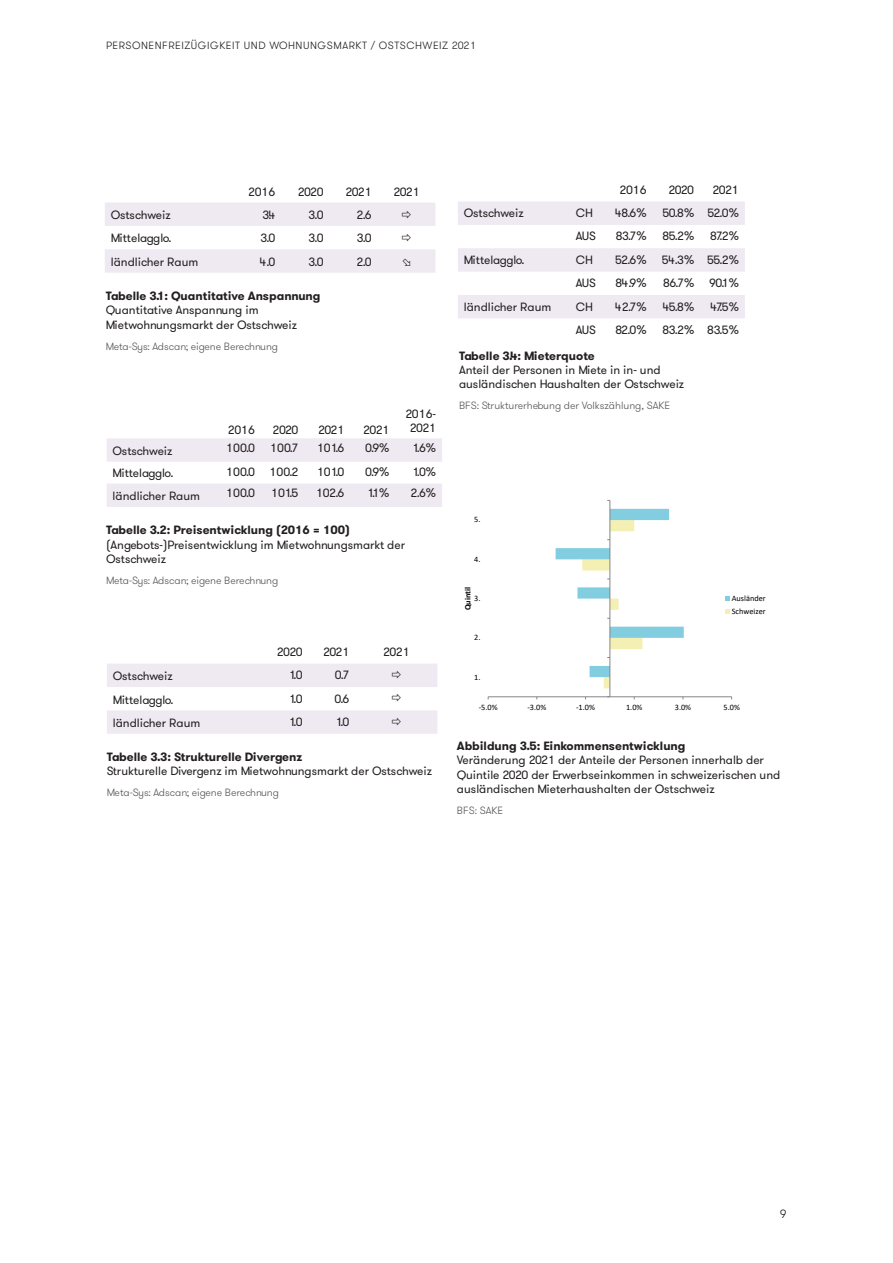
<style>
.page{position:relative;width:893px;height:1263px;background:#fff}
.page>*{position:absolute;margin:0;border:0;box-sizing:border-box;transform-origin:0 0}
.Bildlegende{font:12px/14.4px "GT Walsheim";color:#231f20}
.Bildlegende-2{font:700 12px "GT Walsheim";color:#231f20}
.Bildlegende-3{font:12px/14.4px "GT Walsheim";letter-spacing:-.02em;color:#231f20;text-align:center}
.t1{font:300 12px "GT Walsheim";color:#231f20}
.Bildquelle{font:300 10.5px "GT Walsheim";color:#57585a}
.t2{font:300 10.5px "GT Walsheim";letter-spacing:.05em;color:#231f20}
.t3{font:8.25px/12.8px "Calibri";color:#000}
.t4{font:700 8.25px "Calibri";color:#000}
</style>
<div class="page">
<svg style="left:107px;top:438px;width:335px;height:69px"></svg>
<svg style="left:458px;top:201px;width:287px;height:117px"></svg>
<hr style="left:488px;top:696px;width:244px;height:1px;background:#868686">
<hr style="left:610px;top:500px;width:1px;height:197px;background:#868686">
<svg style="left:556px;top:509px;width:128px;height:179px"></svg>
<svg style="left:725px;top:597px;width:5px;height:4px"></svg>
<svg style="left:725px;top:609px;width:5px;height:5px"></svg>
<svg style="left:107px;top:664px;width:330px;height:70px"></svg>
<svg style="left:105px;top:203px;width:330px;height:70px"></svg>
<p class="t2" style="left:106px;top:39px;width:371px">PERSONENFREIZÜGIGKEIT UND WOHNUNGSMARKT / OSTSCHWEIZ 2021</p>
<p class="Bildlegende" style="left:248px;top:184px;width:29px">2016</p>
<p class="Bildlegende" style="left:298px;top:184px;width:27px">2020</p>
<p class="Bildlegende" style="left:345px;top:184px;width:28px">2021</p>
<p class="Bildlegende" style="left:393px;top:184px;width:28px">2021</p>
<p class="Bildlegende" style="left:620px;top:182px;width:29px">2016</p>
<p class="Bildlegende" style="left:668px;top:182px;width:27px">2020</p>
<p class="Bildlegende" style="left:712px;top:182px;width:28px">2021</p>
<p class="Bildlegende" style="left:111px;top:207px;width:61px">Ostschweiz</p>
<p class="Bildlegende" style="left:262px;top:207px;width:14px">3.4</p>
<p class="Bildlegende" style="left:309px;top:207px;width:16px">3.0</p>
<p class="Bildlegende" style="left:356px;top:207px;width:17px">2.6</p>
<p class="Bildlegende" style="left:111px;top:231px;width:62px">Mittelagglo.</p>
<p class="Bildlegende" style="left:260px;top:231px;width:16px">3.0</p>
<p class="Bildlegende" style="left:309px;top:231px;width:16px">3.0</p>
<p class="Bildlegende" style="left:357px;top:231px;width:16px">3.0</p>
<p class="Bildlegende" style="left:111px;top:254px;width:89px">ländlicher Raum</p>
<p class="Bildlegende" style="left:259px;top:254px;width:17px">4.0</p>
<p class="Bildlegende" style="left:309px;top:254px;width:16px">3.0</p>
<p class="Bildlegende" style="left:356px;top:254px;width:17px">2.0</p>
<p class="Bildlegende-2" style="left:106px;top:288px;width:216px">Tabelle 3.1: Quantitative Anspannung</p>
<p class="Bildlegende" style="left:106px;top:303px;width:193px">Quantitative Anspannung im<br>Mietwohnungsmarkt der Ostschweiz</p>
<p class="Bildquelle" style="left:106px;top:339px;width:174px">Meta-Sys: Adscan; eigene Berechnung</p>
<p class="Bildlegende" style="left:228px;top:423px;width:29px">2016</p>
<p class="Bildlegende" style="left:273px;top:423px;width:27px">2020</p>
<p class="Bildlegende" style="left:318px;top:423px;width:28px">2021</p>
<p class="Bildlegende" style="left:363px;top:423px;width:28px">2021</p>
<p class="Bildlegende-3" style="left:405px;top:406px;width:32px">2016-<br>2021</p>
<p class="Bildlegende" style="left:113px;top:443px;width:61px">Ostschweiz</p>
<p class="Bildlegende" style="left:226px;top:441px;width:30px">100.0</p>
<p class="Bildlegende" style="left:270px;top:441px;width:30px">100.7</p>
<p class="Bildlegende" style="left:317px;top:441px;width:29px">101.6</p>
<p class="Bildlegende" style="left:365px;top:441px;width:26px">0.9%</p>
<p class="Bildlegende" style="left:412px;top:441px;width:25px">1.6%</p>
<p class="Bildlegende" style="left:113px;top:466px;width:62px">Mittelagglo.</p>
<p class="Bildlegende" style="left:226px;top:464px;width:30px">100.0</p>
<p class="Bildlegende" style="left:270px;top:464px;width:30px">100.2</p>
<p class="Bildlegende" style="left:317px;top:464px;width:29px">101.0</p>
<p class="Bildlegende" style="left:365px;top:464px;width:26px">0.9%</p>
<p class="Bildlegende" style="left:412px;top:464px;width:25px">1.0%</p>
<p class="Bildlegende" style="left:113px;top:488px;width:89px">ländlicher Raum</p>
<p class="Bildlegende" style="left:226px;top:486px;width:30px">100.0</p>
<p class="Bildlegende" style="left:271px;top:486px;width:29px">101.5</p>
<p class="Bildlegende" style="left:316px;top:486px;width:30px">102.6</p>
<p class="Bildlegende" style="left:368px;top:486px;width:23px">1.1 %</p>
<p class="Bildlegende" style="left:411px;top:486px;width:27px">2.6%</p>
<p class="Bildlegende-2" style="left:106px;top:522px;width:245px">Tabelle 3.2: Preisentwicklung (2016 = 100)</p>
<p class="Bildlegende" style="left:106px;top:537px;width:300px">(Angebots-)Preisentwicklung im Mietwohnungsmarkt der<br>Ostschweiz</p>
<p class="Bildquelle" style="left:106px;top:574px;width:174px">Meta-Sys: Adscan; eigene Berechnung</p>
<p class="Bildlegende" style="left:277px;top:644px;width:27px">2020</p>
<p class="Bildlegende" style="left:323px;top:644px;width:28px">2021</p>
<p class="Bildlegende" style="left:383px;top:644px;width:28px">2021</p>
<p class="Bildlegende" style="left:113px;top:669px;width:61px">Ostschweiz</p>
<p class="Bildlegende" style="left:289px;top:668px;width:15px">1.0</p>
<p class="Bildlegende" style="left:335px;top:668px;width:16px">0.7</p>
<p class="Bildlegende" style="left:113px;top:692px;width:62px">Mittelagglo.</p>
<p class="Bildlegende" style="left:289px;top:691px;width:15px">1.0</p>
<p class="Bildlegende" style="left:334px;top:691px;width:16px">0.6</p>
<p class="Bildlegende" style="left:113px;top:715px;width:89px">ländlicher Raum</p>
<p class="Bildlegende" style="left:289px;top:714px;width:15px">1.0</p>
<p class="Bildlegende" style="left:336px;top:714px;width:15px">1.0</p>
<p class="Bildlegende-2" style="left:107px;top:749px;width:197px">Tabelle 3.3: Strukturelle Divergenz</p>
<p class="Bildlegende" style="left:107px;top:764px;width:327px">Strukturelle Divergenz im Mietwohnungsmarkt der Ostschweiz</p>
<p class="Bildquelle" style="left:107px;top:786px;width:174px">Meta-Sys: Adscan; eigene Berechnung</p>
<p class="Bildlegende" style="left:464px;top:206px;width:61px">Ostschweiz</p>
<p class="Bildlegende" style="left:576px;top:206px;width:19px">CH</p>
<p class="Bildlegende" style="left:615px;top:206px;width:34px">48.6%</p>
<p class="Bildlegende" style="left:662px;top:206px;width:33px">50.8%</p>
<p class="Bildlegende" style="left:707px;top:206px;width:33px">52.0%</p>
<p class="Bildlegende" style="left:576px;top:229px;width:22px">AUS</p>
<p class="Bildlegende" style="left:616px;top:229px;width:33px">83.7%</p>
<p class="Bildlegende" style="left:663px;top:229px;width:33px">85.2%</p>
<p class="Bildlegende" style="left:710px;top:229px;width:30px">87.2%</p>
<p class="Bildlegende" style="left:464px;top:252px;width:62px">Mittelagglo.</p>
<p class="Bildlegende" style="left:576px;top:252px;width:19px">CH</p>
<p class="Bildlegende" style="left:615px;top:252px;width:33px">52.6%</p>
<p class="Bildlegende" style="left:662px;top:252px;width:34px">54.3%</p>
<p class="Bildlegende" style="left:707px;top:252px;width:33px">55.2%</p>
<p class="Bildlegende" style="left:576px;top:276px;width:22px">AUS</p>
<p class="Bildlegende" style="left:616px;top:276px;width:33px">84.9%</p>
<p class="Bildlegende" style="left:663px;top:276px;width:33px">86.7%</p>
<p class="Bildlegende" style="left:709px;top:276px;width:31px">90.1%</p>
<p class="Bildlegende" style="left:464px;top:299px;width:89px">ländlicher Raum</p>
<p class="Bildlegende" style="left:576px;top:299px;width:19px">CH</p>
<p class="Bildlegende" style="left:615px;top:299px;width:33px">42.7%</p>
<p class="Bildlegende" style="left:662px;top:299px;width:33px">45.8%</p>
<p class="Bildlegende" style="left:710px;top:299px;width:30px">47.5%</p>
<p class="Bildlegende" style="left:576px;top:322px;width:22px">AUS</p>
<p class="Bildlegende" style="left:615px;top:322px;width:33px">82.0%</p>
<p class="Bildlegende" style="left:663px;top:322px;width:33px">83.2%</p>
<p class="Bildlegende" style="left:707px;top:322px;width:33px">83.5%</p>
<p class="Bildlegende-2" style="left:459px;top:348px;width:137px">Tabelle 3.4: Mieterquote</p>
<p class="Bildlegende" style="left:459px;top:362px;width:203px">Anteil der Personen in Miete in in- und</p>
<p class="Bildlegende" style="left:459px;top:377px;width:227px">ausländischen Haushalten der Ostschweiz</p>
<p class="Bildquelle" style="left:459px;top:399px;width:213px">BFS: Strukturerhebung der Volkszählung, SAKE</p>
<p class="t3" style="left:474px;top:513px;width:8px">5.</p>
<p class="t3" style="left:474px;top:552px;width:8px">4.</p>
<p class="t4" style="left:462px;top:610px;width:25px;rotate:-90deg">Quintil</p>
<p class="t3" style="left:732px;top:592px;width:35px">Ausländer<br>Schweizer</p>
<p class="t3" style="left:474px;top:592px;width:8px">3.</p>
<p class="t3" style="left:474px;top:631px;width:8px">2.</p>
<p class="t3" style="left:474px;top:670px;width:8px">1.</p>
<p class="t3" style="left:479px;top:701px;width:20px">-5.0%</p>
<p class="t3" style="left:527px;top:701px;width:20px">-3.0%</p>
<p class="t3" style="left:576px;top:701px;width:20px">-1.0%</p>
<p class="t3" style="left:626px;top:701px;width:18px">1.0%</p>
<p class="t3" style="left:675px;top:701px;width:18px">3.0%</p>
<p class="t3" style="left:723px;top:701px;width:18px">5.0%</p>
<p class="Bildlegende-2" style="left:457px;top:738px;width:230px">Abbildung 3.5: Einkommensentwicklung</p>
<p class="Bildlegende" style="left:457px;top:752px;width:325px">Veränderung 2021 der Anteile der Personen innerhalb der<br>Quintile 2020 der Erwerbseinkommen in schweizerischen und ausländischen Mieterhaushalten der Ostschweiz</p>
<p class="Bildquelle" style="left:457px;top:804px;width:48px">BFS: SAKE</p>
<p class="t1" style="left:780px;top:1206px;width:8px">9</p>
</div>
